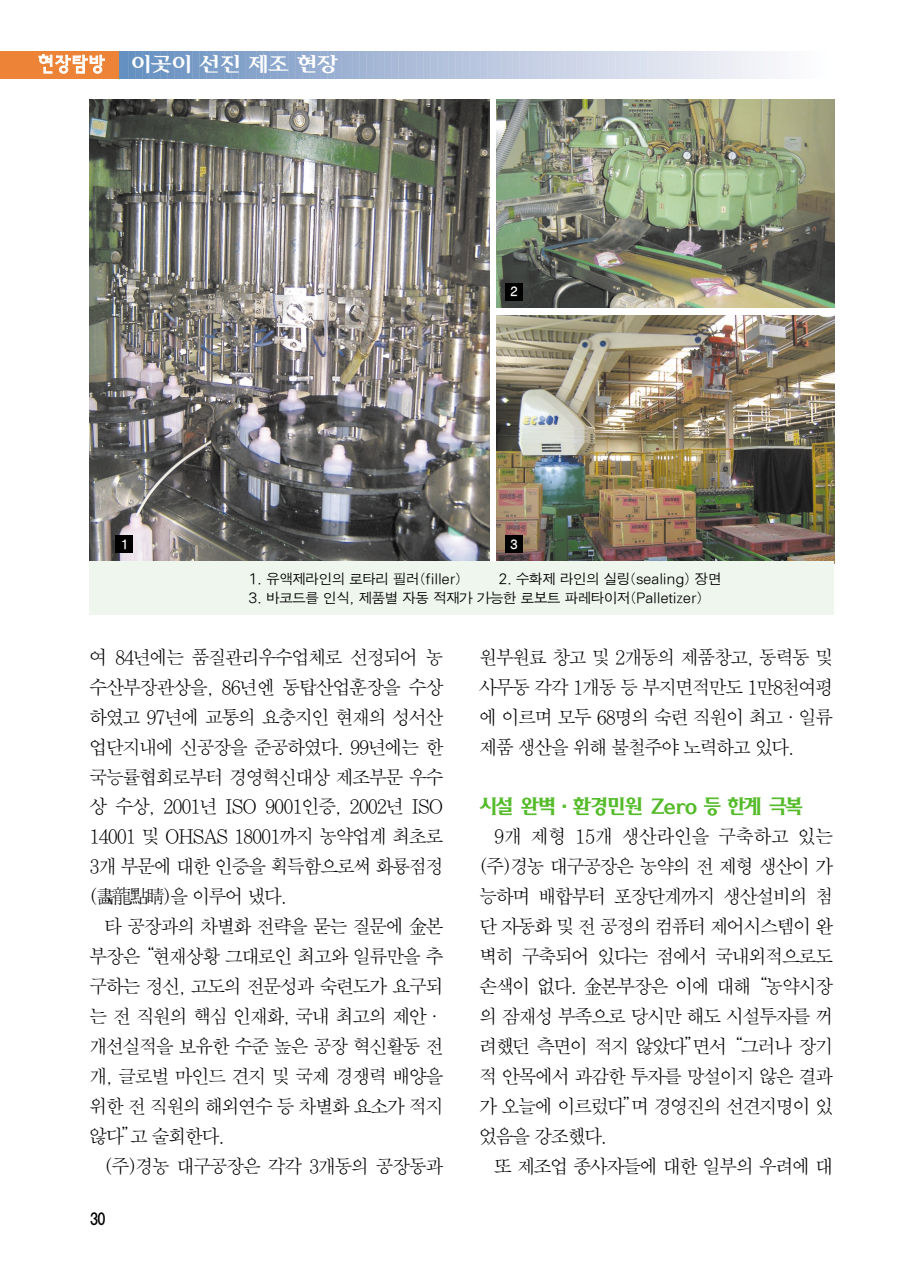
<style>
.page{position:relative;width:923px;height:1269px;background:#fff}
.page>*{position:absolute;margin:0;border:0;box-sizing:border-box;transform-origin:0 0}
.t1{font:20.12px "Iris L";letter-spacing:-.075em;color:#fff;scale:1.1 1}
.t2{font:19.25px/29.9px "SM Amu S";letter-spacing:-.12em;color:#000;text-align:justify}
.t3{font:19.25px "Gasi B";letter-spacing:-.1em;color:#55bb2b}
.t4{font:14px "SM Ago J";letter-spacing:-.07em;color:#000}
.t5{font:14px "Cstre L";color:#000;scale:.85 1}
.t6{font:12.25px "SM Ago T";color:#fff}
.s1{font-family:"Pino M";font-size:19.25px}
</style>
<div class="page">
<svg style="left:119px;top:51px;width:653px;height:28px"></svg>
<img style="left:89px;top:99px;width:400px;height:462px">
<img style="left:496px;top:99px;width:337px;height:209px">
<img style="left:496px;top:315px;width:337px;height:246px">
<div style="left:89px;top:561px;width:744px;height:53px;background:#eff6ee"></div>
<div style="left:115px;top:536px;width:18px;height:17px;background:#000"></div>
<div style="left:505px;top:283px;width:18px;height:17px;background:#000"></div>
<div style="left:505px;top:536px;width:18px;height:17px;background:#000"></div>
<div style="left:0;top:51px;width:119px;height:28px;background:#ec8337"></div>
<p class="t1" style="left:35px;top:55px;width:277px"><span class="s1">현장탐방</span> 이곳이 선진 제조 현장</p>
<p class="t6" style="left:120px;top:539px;width:10px">1</p>
<p class="t6" style="left:509px;top:286px;width:10px">2</p>
<p class="t6" style="left:509px;top:539px;width:10px">3</p>
<p class="t4" style="left:248px;top:572px;width:215px">1. 유액제라인의 로타리 필러(filler)</p>
<p class="t4" style="left:498px;top:572px;width:225px">2. 수화제 라인의 실링(sealing) 장면</p>
<p class="t4" style="left:248px;top:592px;width:456px">3. 바코드를 인식, 제품별 자동 적재가 가능한 로보트 파레타이저(Palletizer)</p>
<p class="t2" style="left:89px;top:643px;width:356px">여 84년에는 품질관리우수업체로 선정되어 농 수산부장관상을, 86년엔 동탑산업훈장을 수상 하였고 97년에 교통의 요충지인 현재의 성서산 업단지내에 신공장을 준공하였다. 99년에는 한 국능률협회로부터 경영혁신대상 제조부문 우수 상 수상, 2001년 ISO 9001인증, 2002년 ISO 14001 및 OHSAS 18001까지 농약업계 최초로 3개 부문에 대한 인증을 획득함으로써 화룡점정 (畵龍點睛)을 이루어 냈다.</p>
<p class="t2" style="left:89px;top:912px;width:356px;text-indent:15px">타 공장과의 차별화 전략을 묻는 질문에 金본 부장은“현재상황 그대로인 최고와 일류만을 추 구하는 정신, 고도의 전문성과 숙련도가 요구되 는 전 직원의 핵심 인재화, 국내 최고의 제안· 개선실적을 보유한 수준 높은 공장 혁신활동 전 개, 글로벌 마인드 견지 및 국제 경쟁력 배양을 위한 전 직원의 해외연수 등 차별화 요소가 적지 않다”고 술회한다.</p>
<p class="t2" style="left:104px;top:1152px;width:341px">(주)경농 대구공장은 각각 3개동의 공장동과</p>
<p class="t5" style="left:89px;top:1212px;width:21px">30</p>
<p class="t2" style="left:478px;top:643px;width:356px">원부원료 창고 및 2개동의 제품창고, 동력동 및 사무동 각각 1개동 등 부지면적만도 1만8천여평 에 이르며 모두 68명의 숙련 직원이 최고·일류 제품 생산을 위해 불철주야 노력하고 있다.</p>
<p class="t3" style="left:478px;top:798px;width:326px">시설 완벽·환경민원 Zero 등 한계 극복</p>
<p class="t2" style="left:478px;top:823px;width:356px;text-indent:15px">9개 제형 15개 생산라인을 구축하고 있는 (주)경농 대구공장은 농약의 전 제형 생산이 가 능하며 배합부터 포장단계까지 생산설비의 첨 단 자동화 및 전 공정의 컴퓨터 제어시스템이 완 벽히 구축되어 있다는 점에서 국내외적으로도 손색이 없다. 金본부장은 이에 대해“농약시장 의 잠재성 부족으로 당시만 해도 시설투자를 꺼 려했던 측면이 적지 않았다”면서“그러나 장기 적 안목에서 과감한 투자를 망설이지 않은 결과 가 오늘에 이르렀다”며 경영진의 선견지명이 있 었음을 강조했다.</p>
<p class="t2" style="left:493px;top:1152px;width:341px">또 제조업 종사자들에 대한 일부의 우려에 대</p>
</div>
